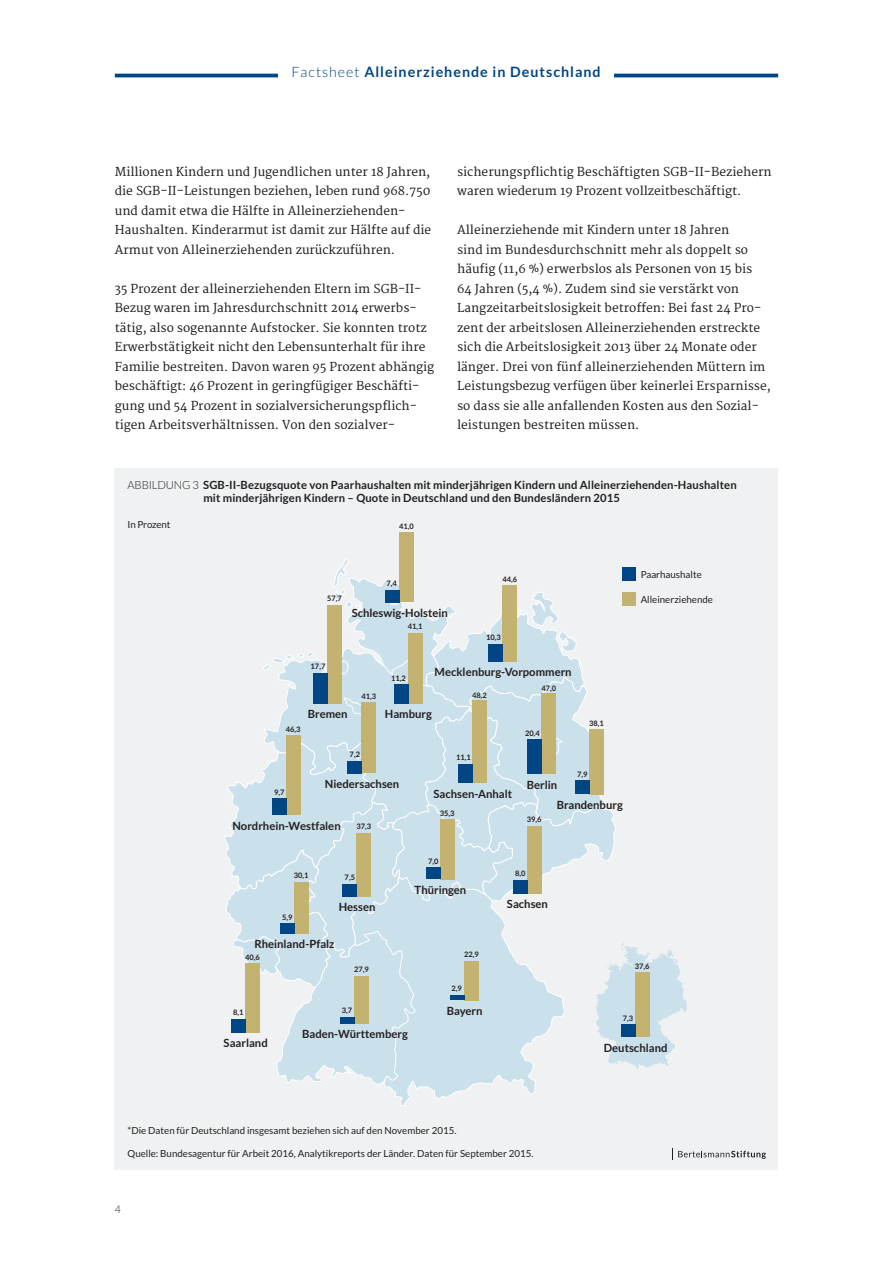
<style>
.page{position:relative;width:893px;height:1263px;background:#fff}
.page>*{position:absolute;margin:0;border:0;box-sizing:border-box;transform-origin:0 0}
.t1{font:700 14.25px "Lato";letter-spacing:.07em;color:#004684}
.t2{font:12px/19.5px "Merriweather";color:#231f20}
.t3{font:700 11.25px/13.5px "Lato";color:#231f20}
.t4{font:300 10.5px "Lato";color:#231f20}
.t5{font:9.75px "Lato";color:#231f20}
.t6{font:700 7.5px "Lato";color:#231f20}
.s1{font-weight:300}
</style>
<div class="page">
<hr style="left:115px;top:74px;width:663px;height:3px;background:#004684">
<div style="left:279px;top:66px;width:335px;height:25px;background:#fff"></div>
<div style="left:115px;top:469px;width:663px;height:701px;background:#f0f1f2"></div>
<svg style="left:672px;top:1148px;width:94px;height:12px"></svg>
<svg style="left:385px;top:1085px;width:150px;height:21px"></svg>
<svg style="left:224px;top:558px;width:463px;height:527px"></svg>
<div style="left:622px;top:567px;width:14px;height:14px;background:#004684"></div>
<div style="left:622px;top:592px;width:14px;height:14px;background:#c4b271"></div>
<div style="left:464px;top:961px;width:14px;height:39px;background:#c4b271"></div>
<div style="left:450px;top:995px;width:14px;height:5px;background:#004684"></div>
<div style="left:635px;top:973px;width:14px;height:64px;background:#c4b271"></div>
<div style="left:621px;top:1024px;width:14px;height:13px;background:#004684"></div>
<div style="left:327px;top:605px;width:14px;height:98px;background:#c4b271"></div>
<div style="left:313px;top:673px;width:14px;height:30px;background:#004684"></div>
<div style="left:408px;top:633px;width:14px;height:70px;background:#c4b271"></div>
<div style="left:394px;top:684px;width:14px;height:19px;background:#004684"></div>
<div style="left:542px;top:694px;width:14px;height:80px;background:#c4b271"></div>
<div style="left:528px;top:739px;width:14px;height:35px;background:#004684"></div>
<div style="left:503px;top:585px;width:14px;height:76px;background:#c4b271"></div>
<div style="left:489px;top:644px;width:14px;height:17px;background:#004684"></div>
<div style="left:589px;top:729px;width:15px;height:65px;background:#c4b271"></div>
<div style="left:575px;top:781px;width:14px;height:13px;background:#004684"></div>
<div style="left:527px;top:826px;width:14px;height:68px;background:#c4b271"></div>
<div style="left:513px;top:880px;width:14px;height:14px;background:#004684"></div>
<div style="left:440px;top:819px;width:14px;height:60px;background:#c4b271"></div>
<div style="left:426px;top:867px;width:14px;height:12px;background:#004684"></div>
<div style="left:472px;top:701px;width:15px;height:82px;background:#c4b271"></div>
<div style="left:458px;top:764px;width:14px;height:19px;background:#004684"></div>
<div style="left:357px;top:833px;width:14px;height:63px;background:#c4b271"></div>
<div style="left:343px;top:884px;width:14px;height:12px;background:#004684"></div>
<div style="left:362px;top:703px;width:14px;height:70px;background:#c4b271"></div>
<div style="left:348px;top:761px;width:14px;height:12px;background:#004684"></div>
<div style="left:400px;top:532px;width:14px;height:70px;background:#c4b271"></div>
<div style="left:385px;top:590px;width:15px;height:12px;background:#004684"></div>
<div style="left:286px;top:736px;width:14px;height:79px;background:#c4b271"></div>
<div style="left:272px;top:798px;width:14px;height:17px;background:#004684"></div>
<div style="left:294px;top:882px;width:14px;height:52px;background:#c4b271"></div>
<div style="left:280px;top:923px;width:14px;height:11px;background:#004684"></div>
<div style="left:245px;top:963px;width:15px;height:70px;background:#c4b271"></div>
<div style="left:231px;top:1019px;width:14px;height:14px;background:#004684"></div>
<div style="left:355px;top:976px;width:14px;height:48px;background:#c4b271"></div>
<div style="left:341px;top:1017px;width:14px;height:7px;background:#004684"></div>
<p class="t1" style="left:291px;top:64px;width:311px"><span class="s1">Factsheet</span> Alleinerziehende in Deutschland</p>
<p class="t2" style="left:115px;top:162px;width:318px">Millionen Kindern und Jugendlichen unter 18 Jahren, die SGB-II-Leistungen beziehen, leben rund 968.750 und damit etwa die Hälfte in Alleinerziehenden-Haushalten. Kinderarmut ist damit zur Hälfte auf die Armut von Alleinerziehenden zurückzuführen.</p>
<p class="t2" style="left:115px;top:279px;width:321px">35 Prozent der alleinerziehenden Eltern im SGB-II-Bezug waren im Jahresdurchschnitt 2014 erwerbs&shy;tätig, also sogenannte Aufstocker. Sie konnten trotz Erwerbstätigkeit nicht den Lebensunterhalt für ihre Familie bestreiten. Davon waren 95 Prozent abhängig beschäftigt: 46 Prozent in geringfügiger Beschäfti&shy;gung und 54 Prozent in sozialversicherungspflich&shy;tigen Arbeitsverhältnissen. Von den sozialver-</p>
<p class="t2" style="left:457px;top:162px;width:316px">sicherungspflichtig Beschäftigten SGB-II-Beziehern waren wiederum 19 Prozent vollzeitbeschäftigt.</p>
<p class="t2" style="left:457px;top:221px;width:315px">Alleinerziehende mit Kindern unter 18 Jahren<br>sind im Bundesdurchschnitt mehr als doppelt so häufig (11,6 %) erwerbslos als Personen von 15 bis<br>64 Jahren (5,4 %). Zudem sind sie verstärkt von Langzeitarbeitslosigkeit betroffen: Bei fast 24 Pro&shy;zent der arbeitslosen Alleinerziehenden erstreckte sich die Arbeitslosigkeit 2013 über 24 Monate oder länger. Drei von fünf alleinerziehenden Müttern im Leistungsbezug verfügen über keinerlei Ersparnisse, so dass sie alle anfallenden Kosten aus den Sozial&shy;leistungen bestreiten müssen.</p>
<p class="t3" style="left:203px;top:478px;width:535px;text-indent:-76px"><span class="s1">ABBILDUNG 3</span> SGB-II-Bezugsquote von Paarhaushalten mit minderjährigen Kindern und Alleinerziehenden-Haushalten mit minderjährigen Kindern – Quote in Deutschland und den Bundesländern 2015</p>
<p class="t5" style="left:128px;top:519px;width:44px">In Prozent</p>
<p class="t6" style="left:399px;top:522px;width:16px">41,0</p>
<p class="t6" style="left:327px;top:594px;width:16px">57,7</p>
<p class="t6" style="left:387px;top:579px;width:12px">7,4</p>
<p class="t3" style="left:352px;top:606px;width:98px">Schleswig-Holstein</p>
<p class="t6" style="left:408px;top:622px;width:16px">41,1</p>
<p class="t6" style="left:502px;top:575px;width:16px">44,6</p>
<p class="t6" style="left:486px;top:633px;width:16px">10,3</p>
<p class="t6" style="left:286px;top:725px;width:16px">46,3</p>
<p class="t6" style="left:274px;top:788px;width:12px">9,7</p>
<p class="t6" style="left:311px;top:662px;width:16px">17,7</p>
<p class="t6" style="left:361px;top:692px;width:16px">41,3</p>
<p class="t6" style="left:391px;top:674px;width:16px">11,2</p>
<p class="t3" style="left:435px;top:665px;width:139px">Mecklenburg-Vorpommern</p>
<p class="t6" style="left:472px;top:691px;width:16px">48,2</p>
<p class="t6" style="left:541px;top:684px;width:16px">47,0</p>
<p class="t3" style="left:308px;top:707px;width:41px">Bremen</p>
<p class="t3" style="left:385px;top:707px;width:49px">Hamburg</p>
<p class="t6" style="left:350px;top:750px;width:12px">7,2</p>
<p class="t6" style="left:456px;top:753px;width:16px">11,1</p>
<p class="t6" style="left:525px;top:729px;width:16px">20,4</p>
<p class="t6" style="left:589px;top:719px;width:16px">38,1</p>
<p class="t3" style="left:325px;top:777px;width:76px">Niedersachsen</p>
<p class="t3" style="left:433px;top:787px;width:80px">Sachsen-Anhalt</p>
<p class="t3" style="left:527px;top:777px;width:32px">Berlin</p>
<p class="t6" style="left:577px;top:770px;width:12px">7,9</p>
<p class="t3" style="left:232px;top:818px;width:110px">Nordrhein-Westfalen</p>
<p class="t6" style="left:356px;top:822px;width:16px">37,3</p>
<p class="t6" style="left:294px;top:871px;width:16px">30,1</p>
<p class="t6" style="left:282px;top:913px;width:12px">5,9</p>
<p class="t6" style="left:345px;top:873px;width:12px">7,5</p>
<p class="t3" style="left:339px;top:900px;width:38px">Hessen</p>
<p class="t3" style="left:254px;top:937px;width:82px">Rheinland-Pfalz</p>
<p class="t6" style="left:245px;top:953px;width:16px">40,6</p>
<p class="t6" style="left:354px;top:965px;width:16px">27,9</p>
<p class="t6" style="left:440px;top:809px;width:16px">35,3</p>
<p class="t6" style="left:428px;top:857px;width:12px">7,0</p>
<p class="t3" style="left:415px;top:883px;width:53px">Thüringen</p>
<p class="t6" style="left:464px;top:950px;width:16px">22,9</p>
<p class="t6" style="left:452px;top:984px;width:12px">2,9</p>
<p class="t6" style="left:527px;top:815px;width:16px">39,6</p>
<p class="t3" style="left:557px;top:798px;width:68px">Brandenburg</p>
<p class="t6" style="left:515px;top:869px;width:12px">8,0</p>
<p class="t3" style="left:507px;top:897px;width:42px">Sachsen</p>
<p class="t5" style="left:641px;top:569px;width:63px">Paarhaushalte</p>
<p class="t5" style="left:641px;top:594px;width:74px">Alleinerziehende</p>
<p class="t6" style="left:635px;top:962px;width:16px">37,6</p>
<p class="t6" style="left:233px;top:1008px;width:12px">8,1</p>
<p class="t3" style="left:224px;top:1036px;width:46px">Saarland</p>
<p class="t6" style="left:342px;top:1006px;width:12px">3,7</p>
<p class="t3" style="left:302px;top:1027px;width:107px">Baden-Württemberg</p>
<p class="t3" style="left:447px;top:1004px;width:37px">Bayern</p>
<p class="t5" style="left:128px;top:1125px;width:330px">*Die Daten für Deutschland insgesamt beziehen sich auf den November 2015.</p>
<p class="t5" style="left:128px;top:1148px;width:407px">Quelle: Bundesagentur für Arbeit 2016, Analytikreports der Länder. Daten für September 2015.</p>
<p class="t4" style="left:115px;top:1204px;width:8px">4</p>
<p class="t6" style="left:623px;top:1014px;width:12px">7,3</p>
<p class="t3" style="left:604px;top:1041px;width:65px">Deutschland</p>
</div>
